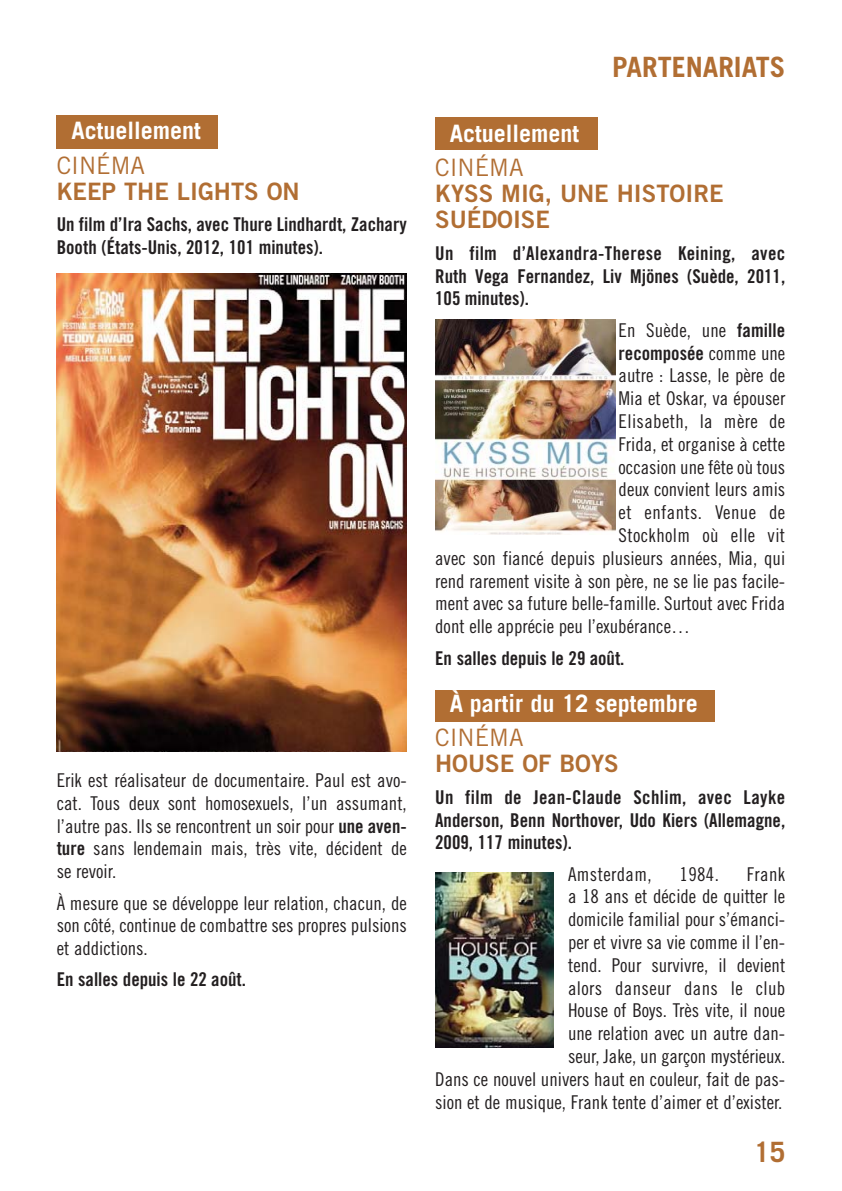
<style>
.page{position:relative;width:842px;height:1191px;background:#fff}
.page>*{position:absolute;margin:0;border:0;box-sizing:border-box;transform-origin:0 0}
.t1{font:700 28px "Trade Gothic";color:#b16e33}
.t2{font:24px/26px "Trade Gothic Bold Two";color:#b16e33}
.t3{font:700 24px "Trade Gothic";color:#fff}
.t4{font:24px "Trade Gothic";color:#b16e33}
.t5{font:19px/22.8px "Trade Gothic Cond Eighteen";color:#231f20;text-align:justify}
.t6{font:19px/22.8px "Trade Gothic Bold Cond Twenty";color:#231f20;text-align:justify}
.t7{font:19px "Trade Gothic Cond Eighteen";letter-spacing:.02em;color:#231f20}
.s1{font-family:"Trade Gothic Bold Cond Twenty"}
.s2{font-family:"Trade Gothic Cond Eighteen"}
</style>
<div class="page">
<div style="left:57px;top:115px;width:161px;height:34px;background:#b16e33"></div>
<img style="left:57px;top:273px;width:349px;height:478px">
<div style="left:435px;top:117px;width:162px;height:33px;background:#b16e33"></div>
<img style="left:435px;top:319px;width:181px;height:215px">
<div style="left:435px;top:690px;width:280px;height:31px;background:#b16e33"></div>
<img style="left:435px;top:872px;width:119px;height:175px">
<p class="t3" style="left:71px;top:122px;width:131px">Actuellement</p>
<p class="t4" style="left:57px;top:156px;width:90px">CINÉMA</p>
<p class="t2" style="left:57px;top:180px;width:245px">KEEP THE LIGHTS ON</p>
<p class="t6" style="left:57px;top:214px;width:352px">Un film d’Ira Sachs, avec Thure Lindhardt, Zachary<br>Booth (États-Unis, 2012, 101 minutes).</p>
<p class="t5" style="left:57px;top:770px;width:352px">Erik est réalisateur de documentaire. Paul est avo&shy;cat. Tous deux sont homosexuels, l’un assumant, l’autre pas. Ils se rencontrent un soir pour <span class="s1">une aven&shy;ture</span> sans lendemain mais, très vite, décident de se revoir.</p>
<p class="t5" style="left:57px;top:893px;width:352px">À mesure que se développe leur relation, chacun, de son côté, continue de combattre ses propres pulsions et addictions.</p>
<p class="t6" style="left:57px;top:969px;width:191px">En salles depuis le 22 août.</p>
<h1 class="t1" style="left:612px;top:57px;width:175px">PARTENARIATS</h1>
<p class="t3" style="left:450px;top:125px;width:131px">Actuellement</p>
<p class="t4" style="left:435px;top:159px;width:90px">CINÉMA</p>
<p class="t2" style="left:435px;top:183px;width:290px">KYSS MIG, UNE HISTOIRE<br>SUÉDOISE</p>
<p class="t6" style="left:435px;top:243px;width:352px">Un film d’Alexandra-Therese Keining, avec Ruth Vega Fernandez, Liv Mjönes (Suède, 2011, 105 minutes).</p>
<p class="t5" style="left:619px;top:320px;width:168px">En Suède, une <span class="s1">famille</span></p>
<p class="t6" style="left:619px;top:343px;width:168px">recomposée <span class="s2">comme une</span></p>
<p class="t5" style="left:619px;top:366px;width:168px">autre : Lasse, le père de</p>
<p class="t5" style="left:619px;top:388px;width:168px">Mia et Oskar, va épouser</p>
<p class="t7" style="left:619px;top:414px;width:168px">Elisabeth, la mère de</p>
<p class="t5" style="left:619px;top:434px;width:168px">Frida, et organise à cette</p>
<p class="t5" style="left:619px;top:457px;width:168px">occasion une fête où tous</p>
<p class="t5" style="left:619px;top:480px;width:168px">deux convient leurs amis</p>
<p class="t7" style="left:619px;top:505px;width:168px">et enfants. Venue de</p>
<p class="t7" style="left:619px;top:528px;width:168px">Stockholm où elle vit</p>
<p class="t5" style="left:435px;top:548px;width:352px">avec son fiancé depuis plusieurs années, Mia, qui</p>
<p class="t5" style="left:435px;top:571px;width:352px">rend rarement visite à son père, ne se lie pas facile-</p>
<p class="t5" style="left:435px;top:594px;width:352px">ment avec sa future belle-famille. Surtout avec Frida</p>
<p class="t5" style="left:435px;top:616px;width:256px">dont elle apprécie peu l’exubérance…</p>
<p class="t6" style="left:435px;top:648px;width:191px">En salles depuis le 29 août.</p>
<p class="t3" style="left:450px;top:694px;width:249px">À partir du 12 septembre</p>
<p class="t4" style="left:435px;top:729px;width:90px">CINÉMA</p>
<p class="t2" style="left:435px;top:753px;width:185px">HOUSE OF BOYS</p>
<p class="t6" style="left:435px;top:787px;width:352px">Un film de Jean-Claude Schlim, avec Layke Anderson, Benn Northover, Udo Kiers (Allemagne, 2009, 117 minutes).</p>
<p class="t7" style="left:568px;top:867px;width:85px">Amsterdam,</p>
<p class="t5" style="left:679px;top:864px;width:41px">1984.</p>
<p class="t5" style="left:435px;top:864px;width:352px;text-align:right">Frank<br>a 18 ans et décide de quitter le<br>domicile familial pour s’émanci-<br>per et vivre sa vie comme il l’en-<br>tend. Pour survivre, il devient<br>alors danseur dans le club<br>House of Boys. Très vite, il noue<br>une relation avec un autre dan-<br>seur, Jake, un garçon mystérieux.<br>Dans ce nouvel univers haut en couleur, fait de pas&shy;sion et de musique, Frank tente d’aimer et d’exister.</p>
<h1 class="t1" style="left:754px;top:1141px;width:33px">15</h1>
</div>
